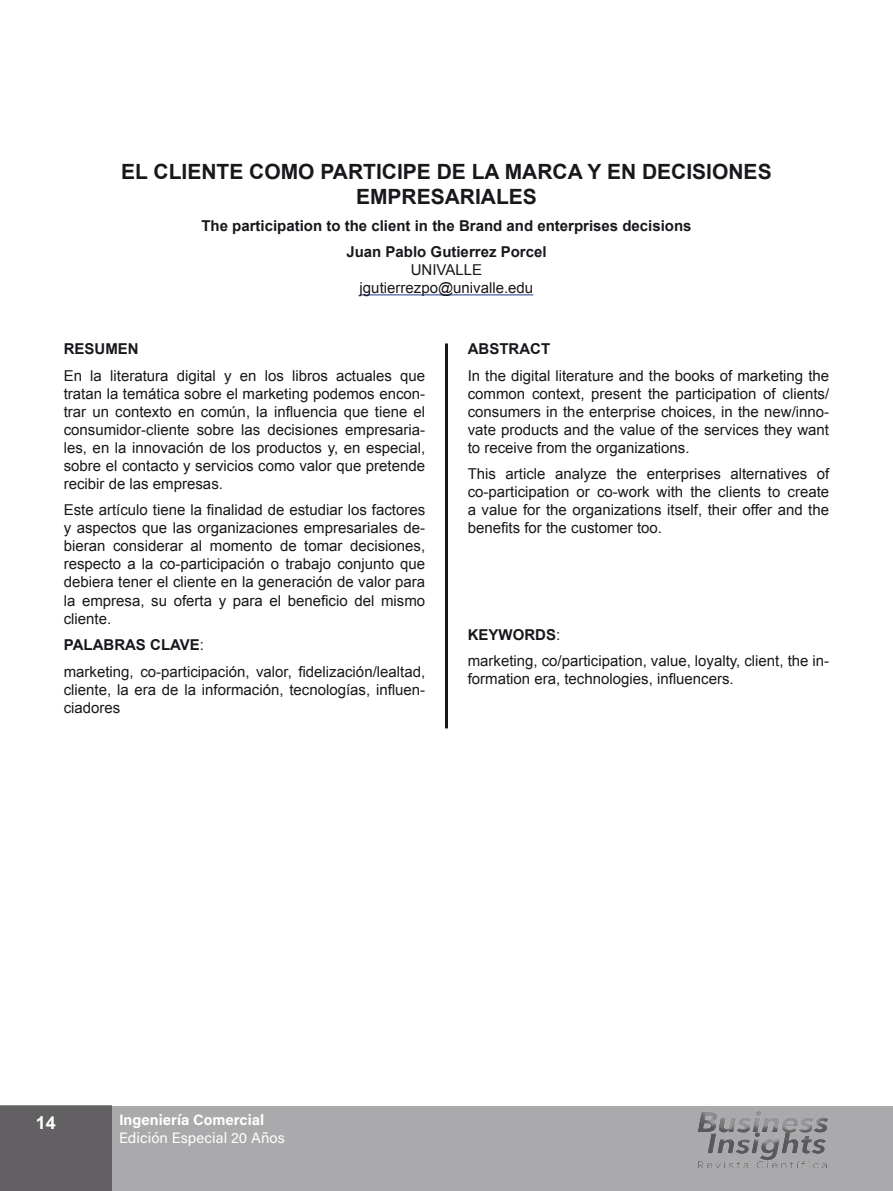
<style>
.page{position:relative;width:893px;height:1191px;background:#fff}
.page>*{position:absolute;margin:0;border:0;box-sizing:border-box;transform-origin:0 0}
.t1{font:700 21px/25.2px "Arial";color:#1a171c;text-align:center}
.t2{font:700 18px "Arial";color:#fff}
.Pie_de_página{font:15px/18px "Arial";color:#1a171c;text-align:justify}
.t3{font:700 15px "Arial";color:#1a171c}
.t4{font:15px/18px "Acumin Variable Concept";letter-spacing:.035em;color:#fff}
.s1{font-weight:400}
</style>
<div class="page">
<div style="left:0;top:1106px;width:893px;height:85px;background:#aaa9ab"></div>
<div style="left:0;top:1106px;width:111px;height:85px;background:#626063"></div>
<img style="left:697px;top:1111px;width:131px;height:57px">
<hr style="left:360px;top:294px;width:173px;height:1px;background:#324a97">
<hr style="left:445px;top:343px;width:3px;height:385px;background:#1a171c">
<p class="t1" style="left:121px;top:160px;width:652px">EL CLIENTE COMO PARTICIPE DE LA MARCA Y EN DECISIONES<br>EMPRESARIALES</p>
<p class="t3" style="left:201px;top:215px;width:492px">The participation to the client in the Brand and enterprises decisions</p>
<p class="t3" style="left:346px;top:242px;width:202px">Juan Pablo Gutierrez Porcel</p>
<p class="Pie_de_página" style="left:411px;top:261px;width:73px">UNIVALLE</p>
<p class="Pie_de_página" style="left:360px;top:279px;width:175px">jgutierrezpo@univalle.edu</p>
<p class="t3" style="left:64px;top:339px;width:76px">RESUMEN</p>
<p class="Pie_de_página" style="left:64px;top:367px;width:363px">En la literatura digital y en los libros actuales que tratan la temática sobre el marketing podemos encon&shy;trar un contexto en común, la influencia que tiene el consumidor-cliente sobre las decisiones empresaria&shy;les, en la innovación de los productos y, en especial, sobre el contacto y servicios como valor que pretende recibir de las empresas.</p>
<p class="Pie_de_página" style="left:64px;top:501px;width:363px">Este artículo tiene la finalidad de estudiar los factores y aspectos que las organizaciones empresariales de&shy;bieran considerar al momento de tomar decisiones, respecto a la co-participación o trabajo conjunto que debiera tener el cliente en la generación de valor para la empresa, su oferta y para el beneficio del mismo cliente.</p>
<p class="t3" style="left:64px;top:635px;width:142px">PALABRAS CLAVE<span class="s1">:</span></p>
<p class="Pie_de_página" style="left:64px;top:662px;width:363px">marketing, co-participación, valor, fidelización/lealtad, cliente, la era de la información, tecnologías, influen&shy;ciadores</p>
<p class="t3" style="left:468px;top:339px;width:84px">ABSTRACT</p>
<p class="Pie_de_página" style="left:468px;top:367px;width:363px">In the digital literature and the books of marketing the common context, present the participation of clients/ consumers in the enterprise choices, in the new/inno&shy;vate products and the value of the services they want to receive from the organizations.</p>
<p class="Pie_de_página" style="left:468px;top:465px;width:363px">This article analyze the enterprises alternatives of co-participation or co-work with the clients to create a value for the organizations itself, their offer and the benefits for the customer too.</p>
<p class="t3" style="left:468px;top:624px;width:94px">KEYWORDS<span class="s1">:</span></p>
<p class="Pie_de_página" style="left:468px;top:652px;width:363px">marketing, co/participation, value, loyalty, client, the in&shy;formation era, technologies, influencers.</p>
<p class="t2" style="left:36px;top:1111px;width:22px">14</p>
<p class="t4" style="left:119px;top:1110px;width:167px">Ingeniería Comercial<br>Edición Especial 20 Años</p>
</div>
